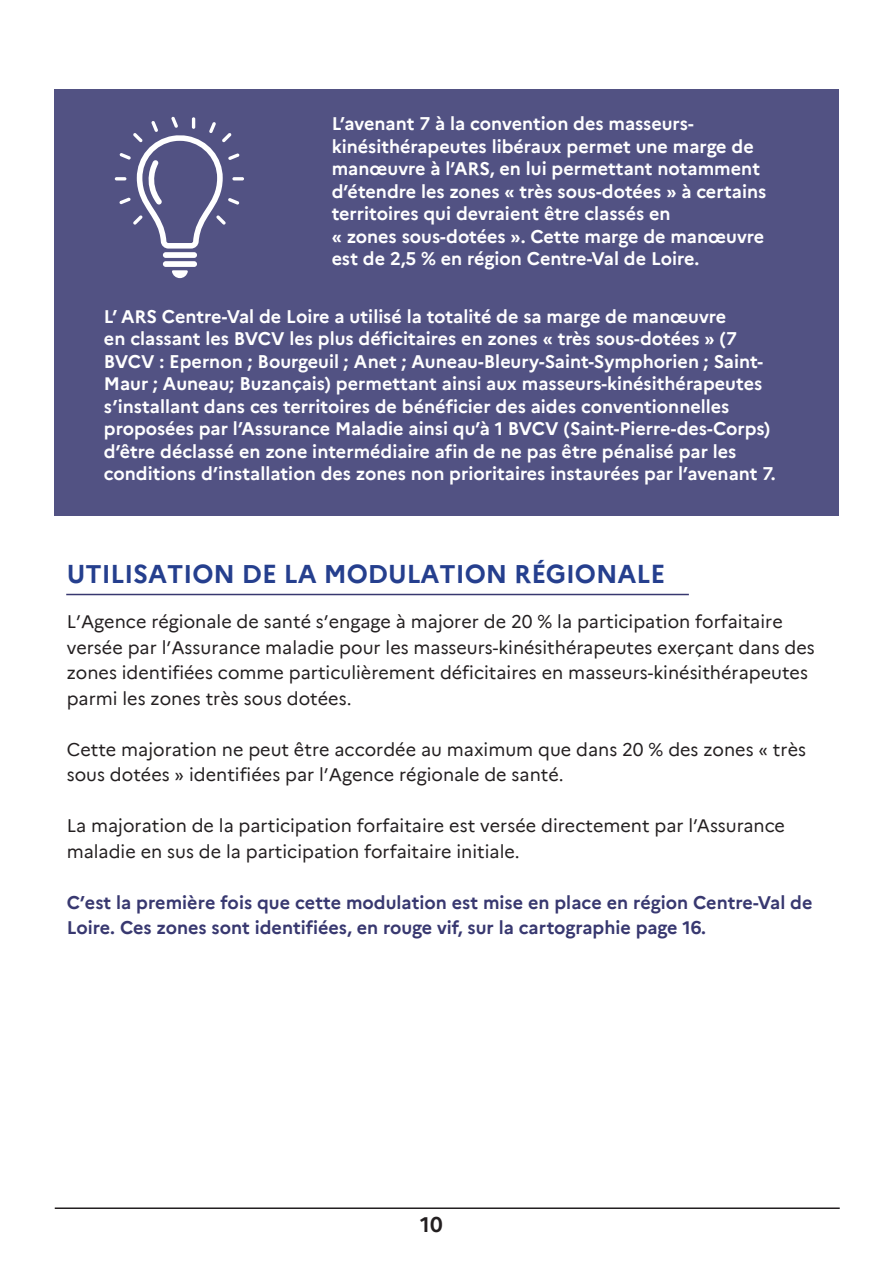
<style>
.page{position:relative;width:893px;height:1263px;background:#fff}
.page>*{position:absolute;margin:0;border:0;box-sizing:border-box;transform-origin:0 0}
.t1{font:700 25.5px "Marianne";color:#253f8e}
.t2{font:700 21px "Marianne";color:#231f20}
.t3{font:700 18px/22.5px "Marianne";color:#fff}
.t4{font:18px/25.5px "Marianne";color:#231f20}
.t5{font:700 18px/25.5px "Marianne";color:#383870}
</style>
<div class="page">
<hr style="left:55px;top:1207px;width:785px;height:2px;background:#231f20">
<hr style="left:66px;top:594px;width:623px;height:1px;background:#383870">
<div style="left:54px;top:89px;width:785px;height:427px;background:#525283"></div>
<svg style="left:172px;top:270px;width:16px;height:8px"></svg>
<div style="left:163px;top:252px;width:34px;height:6px;background:#fff;border-radius:3px"></div>
<div style="left:163px;top:261px;width:34px;height:6px;background:#fff;border-radius:3px"></div>
<svg style="left:115px;top:117px;width:129px;height:132px"></svg>
<p class="t3" style="left:332px;top:111px;width:436px">L’avenant 7 à la convention des masseurs&shy;kinésithérapeutes libéraux permet une marge de manœuvre à l’ARS, en lui permettant notamment d’étendre les zones « très sous-dotées » à certains territoires qui devraient être classés en<br>« zones sous-dotées ». Cette marge de manœuvre est de 2,5 % en région Centre-Val de Loire.</p>
<p class="t3" style="left:104px;top:304px;width:673px">L’ ARS Centre-Val de Loire a utilisé la totalité de sa marge de manœuvre<br>en classant les BVCV les plus déficitaires en zones « très sous-dotées » (7<br>BVCV : Epernon ; Bourgeuil ; Anet ; Auneau-Bleury-Saint-Symphorien ; Saint-Maur ; Auneau; Buzançais) permettant ainsi aux masseurs-kinésithérapeutes s’installant dans ces territoires de bénéficier des aides conventionnelles proposées par l’Assurance Maladie ainsi qu’à 1 BVCV (Saint-Pierre-des-Corps) d’être déclassé en zone intermédiaire afin de ne pas être pénalisé par les conditions d’installation des zones non prioritaires instaurées par l’avenant 7.</p>
<p class="t1" style="left:67px;top:554px;width:600px">UTILISATION DE LA MODULATION RÉGIONALE</p>
<p class="t4" style="left:67px;top:608px;width:750px">L’Agence régionale de santé s’engage à majorer de 20 % la participation forfaitaire versée par l’Assurance maladie pour les masseurs-kinésithérapeutes exerçant dans des zones identifiées comme particulièrement déficitaires en masseurs-kinésithérapeutes parmi les zones très sous dotées.</p>
<p class="t4" style="left:67px;top:735px;width:741px">Cette majoration ne peut être accordée au maximum que dans 20 % des zones « très sous dotées » identifiées par l’Agence régionale de santé.</p>
<p class="t4" style="left:67px;top:812px;width:720px">La majoration de la participation forfaitaire est versée directement par l’Assurance maladie en sus de la participation forfaitaire initiale.</p>
<p class="t5" style="left:67px;top:888px;width:747px">C’est la première fois que cette modulation est mise en place en région Centre-Val de<br>Loire. Ces zones sont identifiées, en rouge vif, sur la cartographie page 16.</p>
<p class="t2" style="left:420px;top:1208px;width:24px">10</p>
</div>
